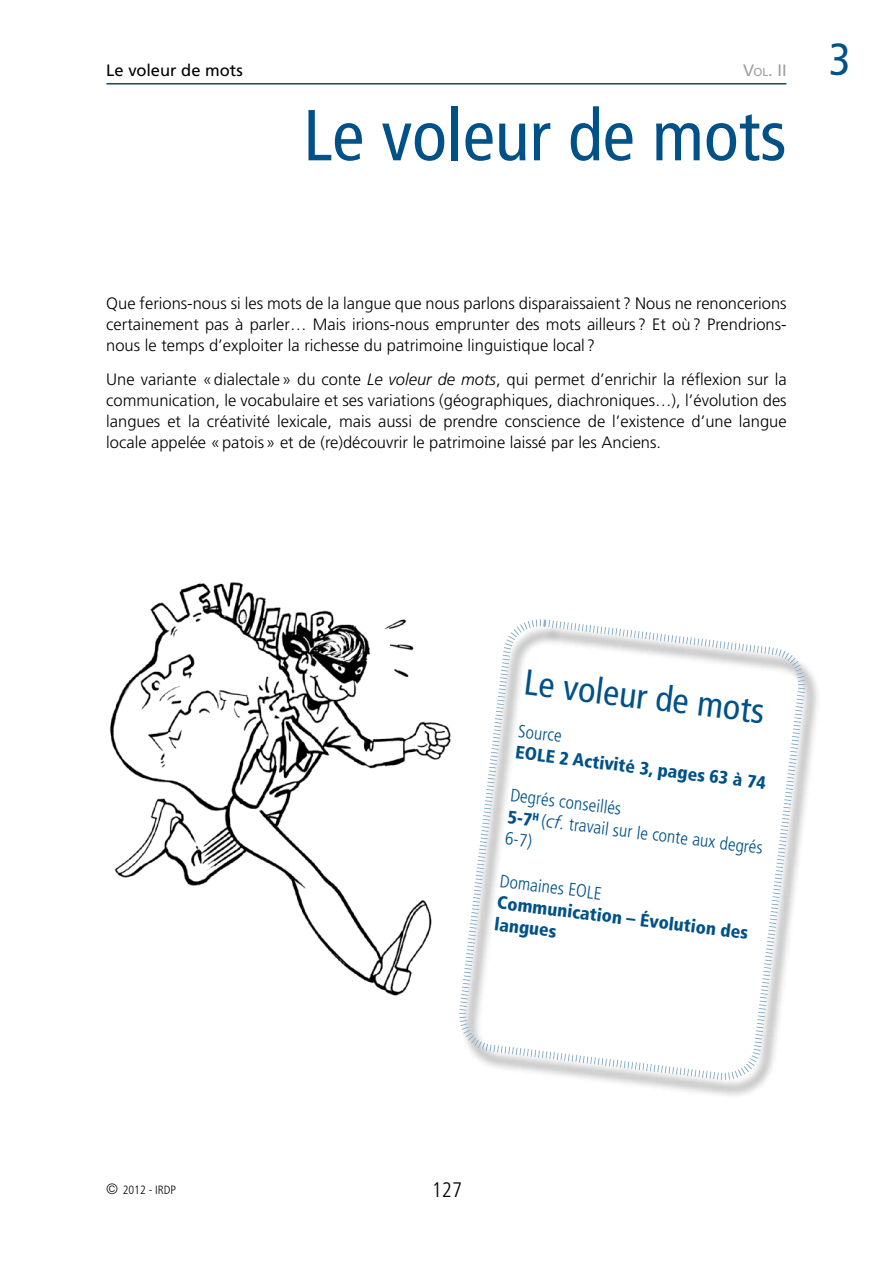
<style>
.page{position:relative;width:893px;height:1263px;background:#fff}
.page>*{position:absolute;margin:0;border:0;box-sizing:border-box;transform-origin:0 0}
.t1{font:condensed 72px "Frutiger";color:#005188}
.t2{font:condensed 45px "Frutiger";color:#005188}
.t3{font:condensed 36px "Frutiger";color:#005188}
.t4{font:300 condensed 21px "Frutiger";color:#000}
.t5{font:300 condensed 18px/21.6px "Frutiger";color:#005188}
.t6{font:900 condensed 18px/21.6px "Frutiger";color:#005188}
.t7{font:300 16.5px/21px "Frutiger";color:#000;text-align:justify}
.t8{font:16.5px "Frutiger";color:#000}
.t9{font:16.5px "Frutiger";color:#9c9e9f}
.t10{font:300 condensed 12px "Frutiger";color:#000}
.s1{font-size:11.55px}
.s2{font-style:inherit}
.s3{font-style:italic}
.s4{font-weight:900}
.s5{font-style:italic;font-stretch:normal}
.s6{font-size:15px}
</style>
<div class="page">
<hr style="left:106px;top:84px;width:681px;height:1px;background:#005188">
<img style="left:109px;top:582px;width:310px;height:414px">
<svg style="left:419px;top:619px;width:399px;height:477px"></svg>
<p class="t8" style="left:106px;top:61px;width:138px">Le voleur de mots</p>
<p class="t9" style="left:743px;top:61px;width:45px">V<span class="s1">ol</span>. <span class="s2">II</span></p>
<h1 class="t1" style="left:303px;top:93px;width:485px">Le voleur de mots</h1>
<h2 class="t2" style="left:829px;top:33px;width:23px">3</h2>
<p class="t7" style="left:106px;top:293px;width:682px">Que ferions-nous si les mots de la langue que nous parlons disparaissaient ? Nous ne renoncerions certainement pas à parler… Mais irions-nous emprunter des mots ailleurs ? Et où? Prendrions&shy;nous le temps d’exploiter la richesse du patrimoine linguistique local ?</p>
<p class="t7" style="left:106px;top:369px;width:682px">Une variante «dialectale» du conte <span class="s3">Le voleur de mots</span>, qui permet d’enrichir la réflexion sur la communication, le vocabulaire et ses variations (géographiques, diachroniques…), l’évolution des langues et la créativité lexicale, mais aussi de prendre conscience de l’existence d’une langue locale appelée «patois» et de (re)découvrir le patrimoine laissé par les Anciens.</p>
<h3 class="t3" style="left:527px;top:661px;width:243px;rotate:7deg">Le voleur de mots</h3>
<p class="t5" style="left:520px;top:720px;width:45px;rotate:7deg">Source</p>
<p class="t6" style="left:517px;top:741px;width:253px;rotate:7deg">EOLE 2 Activité 3, pages 63 à 74</p>
<p class="t5" style="left:512px;top:784px;width:259px;rotate:7deg">Degrés conseillés<br><span class="s4">5-7</span><sup>H</sup> (<span class="s5">cf.</span> travail sur le conte aux degrés<br>6-7)</p>
<p class="t5" style="left:501px;top:870px;width:104px;rotate:7deg">Domaines EOLE</p>
<p class="t6" style="left:499px;top:891px;width:254px;rotate:7deg">Communication – Évolution des langues</p>
<p class="t10" style="left:106px;top:1183px;width:71px"><span class="s6">©</span> 2012 - IRDP</p>
<p class="t4" style="left:432px;top:1178px;width:32px">127</p>
</div>
